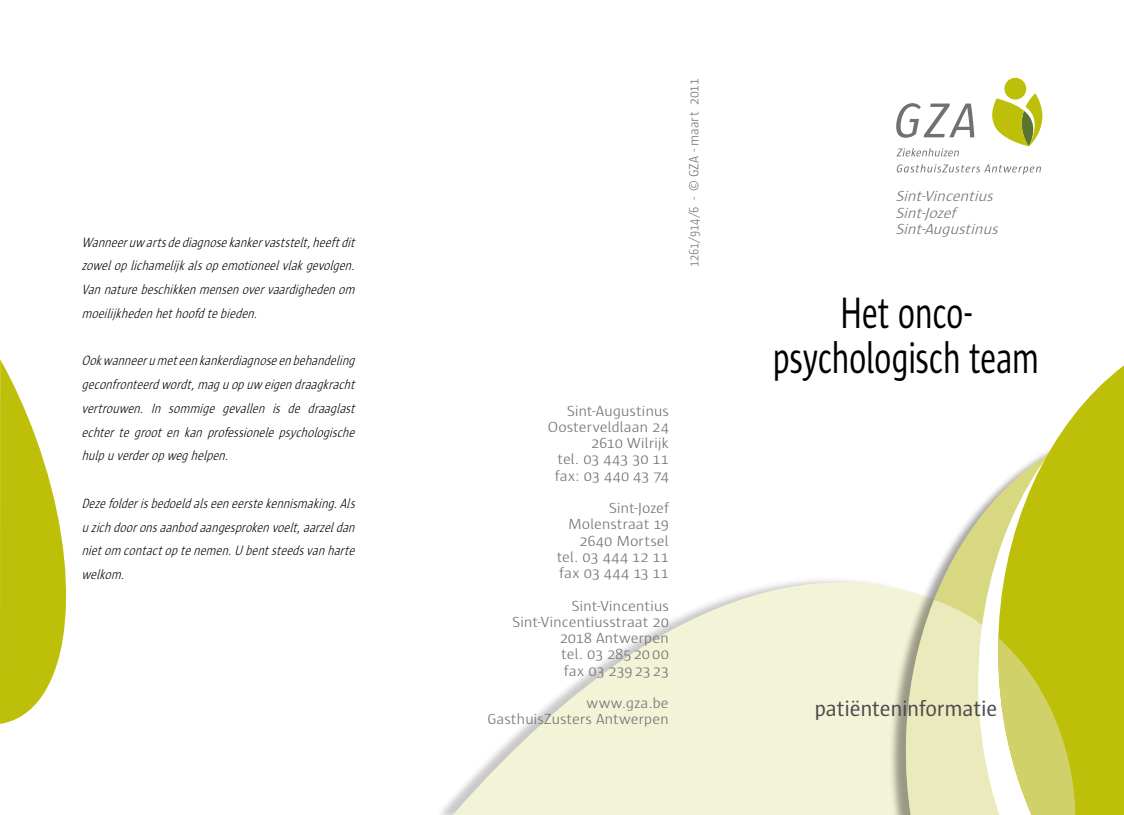
<style>
.page{position:relative;width:1124px;height:815px;background:#fff}
.page>*{position:absolute;margin:0;border:0;box-sizing:border-box;transform-origin:0 0}
.t1{font:45px/45px "Sun";letter-spacing:-.02em;color:#000;text-align:center;scale:.75 1}
.t2{font:22.5px "Sun";letter-spacing:-.015em;color:#4b4b4d}
.t3{font:300 15px/16.2px "Sun";letter-spacing:-.015em;color:#707173;text-align:right;scale:1.1 1}
.t4{font:italic 300 15px/16.2px "Sun";color:#707173;scale:1.1 1}
.t5{font:italic 300 13.75px/23.8px "Sun";letter-spacing:-.005em;color:#000;text-align:justify;scale:.9 1}
.t6{font:300 13.75px "Sun";letter-spacing:-.01em;color:#707173;scale:.9 1}
</style>
<div class="page">
<svg style="left:451px;top:579px;width:437px;height:236px;fill:#f3f3d7"></svg>
<div style="left:888px;top:425px;width:235px;height:390px;background:#000;opacity:.37"></div>
<svg style="left:905px;top:425px;width:73px;height:175px"></svg>
<svg style="left:978px;top:425px;width:19px;height:175px"></svg>
<svg style="left:997px;top:366px;width:126px;height:449px;fill:#bdbf09"></svg>
<svg style="left:905px;top:600px;width:170px;height:215px;background:#dcdc8f"></svg>
<svg style="left:0;top:359px;width:67px;height:365px"></svg>
<svg style="left:896px;top:164px;width:145px;height:10px"></svg>
<svg style="left:896px;top:103px;width:78px;height:35px"></svg>
<div style="left:1004px;top:78px;width:22px;height:22px;background:#bdbf09;border-radius:50%"></div>
<svg style="left:992px;top:93px;width:50px;height:53px"></svg>
<svg style="left:896px;top:148px;width:63px;height:8px"></svg>
<p class="t5" style="left:81px;top:230px;width:309px">Wanneeruw artsdediagnosekankervaststelt,heeftdit zoweloplichamelijkalsopemotioneelvlakgevolgen.<br>Vannaturebeschikkenmensenovervaardighedenom moeilijkhedenhethoofdtebieden.</p>
<p class="t5" style="left:81px;top:349px;width:309px">Ookwanneerumeteenkankerdiagnoseenbehandeling geconfronteerdwordt,maguopuw eigendraagkracht vertrouwen. In sommige gevallen is de draaglast echter te groot en kan professionele psychologische hulpuverderopweghelpen.</p>
<p class="t5" style="left:81px;top:492px;width:309px">Dezefolderisbedoeldalseeneerstekennismaking.Als uzichdooronsaanbodaangesprokenvoelt,aarzeldan nietom contactoptenemen.U bentsteedsvanharte welkom.</p>
<p class="t6" style="left:686px;top:267px;width:211px;rotate:-90deg">1261/914/6 - © GZA - maart 2011</p>
<p class="t3" style="left:548px;top:403px;width:111px">Sint-Augustinus<br>Oosterveldlaan 24<br>2610 Wilrijk<br>tel. 03 443 30 11 fax: 03 440 43 74</p>
<p class="t3" style="left:556px;top:500px;width:103px">Sint-Jozef<br>Molenstraat 19<br>2640 Mortsel tel. 03 444 12 11 fax 03 444 13 11</p>
<p class="t3" style="left:512px;top:598px;width:144px">Sint-Vincentius<br>Sint-Vincentiusstraat 20<br>2018 Antwerpen<br>tel. 03 285 2000<br>fax 03 2392323</p>
<p class="t3" style="left:487px;top:695px;width:166px">www.gza.be<br>GasthuisZusters Antwerpen</p>
<p class="t4" style="left:895px;top:188px;width:98px">Sint-Vincentius<br>Sint-Jozef<br>Sint-Augustinus</p>
<h1 class="t1" style="left:772px;top:291px;width:357px">Het onco&shy;psychologisch team</h1>
<h2 class="t2" style="left:814px;top:696px;width:184px">patiënteninformatie</h2>
</div>
